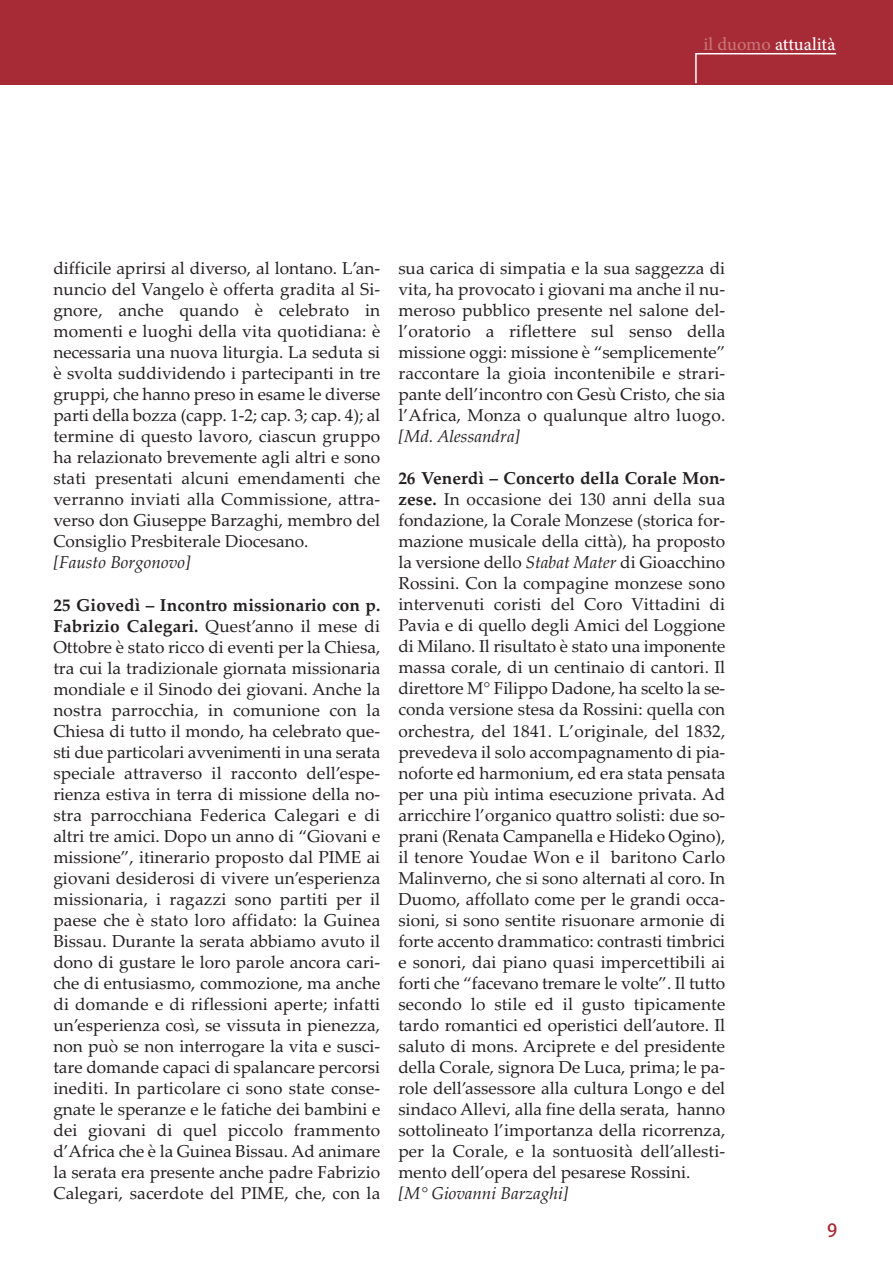
<style>
.page{position:relative;width:893px;height:1263px;background:#fff}
.page>*{position:absolute;margin:0;border:0;box-sizing:border-box;transform-origin:0 0}
.t1{font:18px "Adobe Hebrew";letter-spacing:-.005em;color:#fff}
.t2{font:18px "Adobe Heiti Std";color:#a72b36}
.t3{font:17.25px/21px "Palatino Linotype";color:#231f20;text-align:justify}
.t4{font:italic 17.25px "Palatino Linotype";color:#231f20}
.s1{color:#c97677}
.s2{font-weight:700}
.s3{font-style:italic}
</style>
<div class="page">
<div style="left:0;top:0;width:893px;height:85px;background:#a72b36"></div>
<p class="t1" style="left:703px;top:37px;width:133px"><span class="s1">il duomo</span> attualità</p>
<p class="t3" style="left:53px;top:257px;width:328px">difficile aprirsi al diverso, al lontano. L’an&shy;nuncio del Vangelo è offerta gradita al Si&shy;gnore, anche quando è celebrato in momenti e luoghi della vita quotidiana: è necessaria una nuova liturgia. La seduta si è svolta suddividendo i partecipanti in tre gruppi, che hanno preso in esame le diverse parti della bozza (capp. 1-2; cap. 3; cap. 4); al termine di questo lavoro, ciascun gruppo ha relazionato brevemente agli altri e sono stati presentati alcuni emendamenti che verranno inviati alla Commissione, attra&shy;verso don Giuseppe Barzaghi, membro del Consiglio Presbiterale Diocesano.</p>
<p class="t4" style="left:53px;top:552px;width:139px">[Fausto Borgonovo]</p>
<p class="t3" style="left:53px;top:594px;width:328px"><span class="s2">25 Giovedì – Incontro missionario con p.<br>Fabrizio Calegari.</span> Quest’anno il mese di Ottobre è stato ricco di eventi per la Chiesa, tra cui la tradizionale giornata missionaria mondiale e il Sinodo dei giovani. Anche la nostra parrocchia, in comunione con la Chiesa di tutto il mondo, ha celebrato que&shy;sti due particolari avvenimenti in una serata speciale attraverso il racconto dell’espe&shy;rienza estiva in terra di missione della no&shy;stra parrocchiana Federica Calegari e di altri tre amici. Dopo un anno di “Giovani e missione”, itinerario proposto dal PIME ai giovani desiderosi di vivere un’esperienza missionaria, i ragazzi sono partiti per il paese che è stato loro affidato: la Guinea Bissau. Durante la serata abbiamo avuto il dono di gustare le loro parole ancora cari&shy;che di entusiasmo, commozione, ma anche di domande e di riflessioni aperte; infatti un’esperienza così, se vissuta in pienezza, non può se non interrogare la vita e susci&shy;tare domande capaci di spalancare percorsi inediti. In particolare ci sono state conse&shy;gnate le speranze e le fatiche dei bambini e dei giovani di quel piccolo frammento d’Africa che è la Guinea Bissau. Ad animare la serata era presente anche padre Fabrizio Calegari, sacerdote del PIME, che, con la</p>
<p class="t3" style="left:398px;top:257px;width:328px">sua carica di simpatia e la sua saggezza di vita, ha provocato i giovani ma anche il nu&shy;meroso pubblico presente nel salone del&shy;l’oratorio a riflettere sul senso della missione oggi: missione è “semplicemente” raccontare la gioia incontenibile e strari&shy;pante dell’incontro con Gesù Cristo, che sia l’Africa, Monza o qualunque altro luogo.</p>
<p class="t4" style="left:398px;top:426px;width:124px">[Md. Alessandra]</p>
<p class="t3" style="left:398px;top:468px;width:328px"><span class="s2">26 Venerdì – Concerto della Corale Mon&shy;zese.</span> In occasione dei 130 anni della sua fondazione, la Corale Monzese (storica for&shy;mazione musicale della città), ha proposto la versione dello <span class="s3">Stabat Mater</span> di Gioacchino Rossini. Con la compagine monzese sono intervenuti coristi del Coro Vittadini di Pavia e di quello degli Amici del Loggione di Milano. Il risultato è stato una imponente massa corale, di un centinaio di cantori. Il direttore M° Filippo Dadone, ha scelto la se&shy;conda versione stesa da Rossini: quella con orchestra, del 1841. L’originale, del 1832, prevedeva il solo accompagnamento di pia&shy;noforte ed harmonium, ed era stata pensata per una più intima esecuzione privata. Ad arricchire l’organico quattro solisti: due so&shy;prani (Renata Campanella e Hideko Ogino), il tenore Youdae Won e il baritono Carlo Malinverno, che si sono alternati al coro. In Duomo, affollato come per le grandi occa&shy;sioni, si sono sentite risuonare armonie di forte accento drammatico: contrasti timbrici e sonori, dai piano quasi impercettibili ai forti che “facevano tremare le volte”. Il tutto secondo lo stile ed il gusto tipicamente tardo romantici ed operistici dell’autore. Il saluto di mons. Arciprete e del presidente della Corale, signora De Luca, prima; le pa&shy;role dell’assessore alla cultura Longo e del sindaco Allevi, alla fine della serata, hanno sottolineato l’importanza della ricorrenza, per la Corale, e la sontuosità dell’allesti&shy;mento dell’opera del pesarese Rossini.</p>
<p class="t4" style="left:398px;top:1183px;width:172px">[M° Giovanni Barzaghi]</p>
<p class="t2" style="left:827px;top:1220px;width:12px">9</p>
</div>
